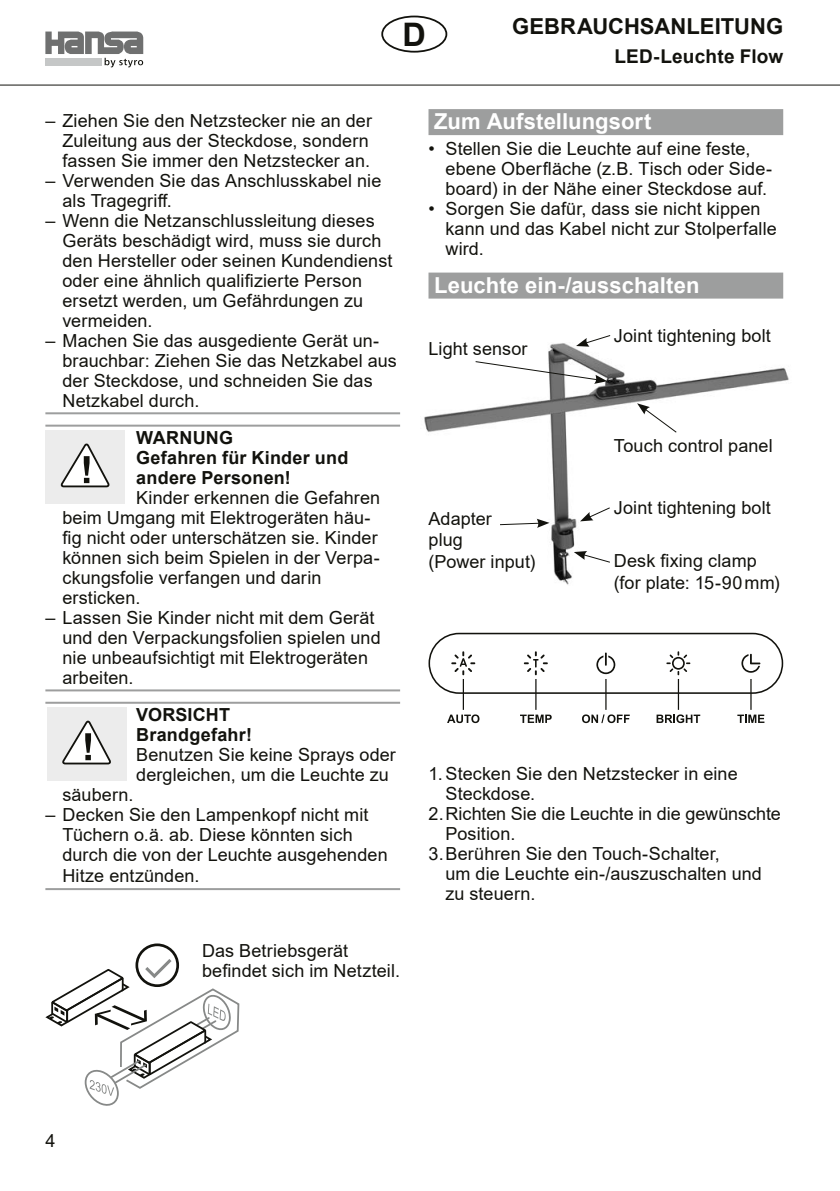
<style>
.page{position:relative;width:840px;height:1191px;background:#fff}
.page>*{position:absolute;margin:0;border:0;box-sizing:border-box;transform-origin:0 0}
.t1{font:700 32.4px "Arial";color:#12120d}
.D_01_Überschrift_1{font:700 22px "Arial";letter-spacing:.005em;color:#fff}
.t2{font:700 22px "Arial";color:#12120d}
.t3{font:700 19px "Arial";letter-spacing:.01em;color:#12120d}
.D_08_Handlung{font:18px/20px "Arial";letter-spacing:.005em;color:#12120d}
.D_12_Sicherheit_-_unten{font:18px/20px "Arial";letter-spacing:.005em;color:#12120d}
.D_10_Sicherheit_-_oben{font:700 18px/20px "Arial";letter-spacing:.01em;color:#12120d}
</style>
<div class="page">
<hr style="left:0;top:85px;width:839px;height:1px;background:#12120d">
<div style="left:381px;top:16px;width:66px;height:37px;border:2px solid #12120d;border-radius:50%"></div>
<svg style="left:45px;top:32px;width:98px;height:35px"></svg>
<hr style="left:45px;top:412px;width:355px;height:2px;background:#9d9e9e">
<hr style="left:45px;top:424px;width:355px;height:2px;background:#9d9e9e">
<hr style="left:45px;top:689px;width:355px;height:2px;background:#9d9e9e">
<hr style="left:45px;top:701px;width:355px;height:2px;background:#9d9e9e">
<hr style="left:45px;top:888px;width:355px;height:2px;background:#9d9e9e">
<div style="left:45px;top:430px;width:80px;height:74px;background:#ececec"></div>
<svg style="left:61px;top:443px;width:49px;height:45px"></svg>
<div style="left:47px;top:707px;width:79px;height:74px;background:#ececec"></div>
<svg style="left:63px;top:720px;width:48px;height:45px"></svg>
<div style="left:428px;top:109px;width:354px;height:26px;background:#9d9e9e"></div>
<div style="left:428px;top:272px;width:354px;height:26px;background:#9d9e9e"></div>
<div style="left:135px;top:943px;width:44px;height:44px;border:3px solid #12120d;border-radius:50%"></div>
<svg style="left:45px;top:955px;width:194px;height:150px"></svg>
<svg style="left:523px;top:651px;width:24px;height:24px"></svg>
<svg style="left:451px;top:651px;width:24px;height:24px"></svg>
<svg style="left:596px;top:652px;width:19px;height:22px"></svg>
<svg style="left:666px;top:651px;width:24px;height:24px"></svg>
<svg style="left:741px;top:654px;width:19px;height:19px"></svg>
<div style="left:428px;top:633px;width:354px;height:61px;border:2px solid #12120d;border-radius:30px"></div>
<svg style="left:447px;top:714px;width:32px;height:9px"></svg>
<svg style="left:520px;top:714px;width:31px;height:9px"></svg>
<svg style="left:582px;top:714px;width:47px;height:9px"></svg>
<svg style="left:656px;top:714px;width:43px;height:9px"></svg>
<svg style="left:737px;top:714px;width:27px;height:9px"></svg>
<hr style="left:462px;top:679px;width:1px;height:31px;background:#12120d">
<hr style="left:535px;top:679px;width:1px;height:31px;background:#12120d">
<hr style="left:605px;top:679px;width:1px;height:31px;background:#12120d">
<hr style="left:677px;top:679px;width:1px;height:31px;background:#12120d">
<hr style="left:750px;top:679px;width:1px;height:31px;background:#12120d">
<img style="left:424px;top:343px;width:365px;height:242px">
<svg style="left:573px;top:551px;width:37px;height:12px"></svg>
<svg style="left:579px;top:506px;width:31px;height:15px"></svg>
<svg style="left:498px;top:519px;width:51px;height:9px"></svg>
<svg style="left:636px;top:403px;width:41px;height:30px"></svg>
<svg style="left:474px;top:360px;width:133px;height:24px"></svg>
<svg style="left:575px;top:335px;width:36px;height:12px"></svg>
<h1 class="t1" style="left:402px;top:11px;width:25px">D</h1>
<p class="t2" style="left:512px;top:11px;width:272px">GEBRAUCHSANLEITUNG</p>
<p class="D_08_Handlung" style="left:62px;top:110px;width:311px;text-indent:-17px">– Ziehen Sie den Netzstecker nie an der<br>Zuleitung aus der Steckdose, sondern fassen Sie immer den Netzstecker an.</p>
<p class="D_08_Handlung" style="left:62px;top:170px;width:320px;text-indent:-17px">– Verwenden Sie das Anschlusskabel nie als Tragegriff.</p>
<p class="D_08_Handlung" style="left:62px;top:210px;width:331px;text-indent:-17px">– Wenn die Netzanschlussleitung dieses Geräts beschädigt wird, muss sie durch den Hersteller oder seinen Kundendienst oder eine ähnlich qualifizierte Person ersetzt werden, um Gefährdungen zu vermeiden.</p>
<p class="D_12_Sicherheit_-_unten" style="left:62px;top:330px;width:336px;text-indent:-17px">– Machen Sie das ausgediente Gerät un&shy;brauchbar: Ziehen Sie das Netzkabel aus der Steckdose, und schneiden Sie das Netzkabel durch.</p>
<p class="D_10_Sicherheit_-_oben" style="left:136px;top:427px;width:213px">WARNUNG<br>Gefahren für Kinder und andere Personen!</p>
<p class="D_08_Handlung" style="left:62px;top:487px;width:319px;text-indent:74px">Kinder erkennen die Gefahren beim Umgang mit Elektrogeräten häu&shy;fig nicht oder unterschätzen sie. Kinder können sich beim Spielen in der Verpa&shy;ckungsfolie verfangen und darin ersticken.</p>
<p class="D_12_Sicherheit_-_unten" style="left:62px;top:607px;width:320px;text-indent:-17px">– Lassen Sie Kinder nicht mit dem Gerät und den Verpackungsfolien spielen und nie unbeaufsichtigt mit Elektrogeräten arbeiten.</p>
<p class="D_10_Sicherheit_-_oben" style="left:136px;top:704px;width:117px">VORSICHT<br>Brandgefahr!</p>
<p class="D_08_Handlung" style="left:136px;top:744px;width:261px">Benutzen Sie keine Sprays oder dergleichen, um die Leuchte zu</p>
<p class="D_08_Handlung" style="left:62px;top:784px;width:72px">säubern.</p>
<p class="D_12_Sicherheit_-_unten" style="left:62px;top:804px;width:326px;line-height:20.6px;text-indent:-17px">– Decken Sie den Lampenkopf nicht mit<br>Tüchern o.ä. ab. Diese könnten sich durch die von der Leuchte ausgehenden<br>Hitze entzünden.</p>
<p class="D_08_Handlung" style="left:202px;top:940px;width:199px">Das Betriebsgerät befindet sich im Netzteil.</p>
<p class="t3" style="left:614px;top:43px;width:170px">LED-Leuchte Flow</p>
<p class="D_01_Überschrift_1" style="left:434px;top:106px;width:218px">Zum Aufstellungsort</p>
<p class="D_08_Handlung" style="left:445px;top:139px;width:328px;text-indent:-17px">• Stellen Sie die Leuchte auf eine feste, ebene Oberfläche (z.B. Tisch oder Side&shy;board) in der Nähe einer Steckdose auf.</p>
<p class="D_08_Handlung" style="left:445px;top:199px;width:332px;text-indent:-17px">• Sorgen Sie dafür, dass sie nicht kippen kann und das Kabel nicht zur Stolperfalle wird.</p>
<p class="D_01_Überschrift_1" style="left:434px;top:270px;width:267px">Leuchte ein-/ausschalten</p>
<p class="D_08_Handlung" style="left:428px;top:339px;width:101px">Light sensor</p>
<p class="D_08_Handlung" style="left:428px;top:508px;width:65px">Adapter</p>
<p class="D_08_Handlung" style="left:428px;top:530px;width:36px">plug</p>
<p class="D_08_Handlung" style="left:428px;top:551px;width:108px">(Power input)</p>
<p class="D_08_Handlung" style="left:613px;top:325px;width:158px">Joint tightening bolt</p>
<p class="D_08_Handlung" style="left:613px;top:436px;width:160px">Touch control panel</p>
<p class="D_08_Handlung" style="left:613px;top:498px;width:158px">Joint tightening bolt</p>
<p class="D_08_Handlung" style="left:613px;top:550px;width:144px">Desk fixing clamp</p>
<p class="D_08_Handlung" style="left:613px;top:572px;width:167px">(for plate: 15-90mm)</p>
<p class="D_08_Handlung" style="left:445px;top:764px;width:293px;text-indent:-17px">1.Stecken Sie den Netzstecker in eine<br>Steckdose.</p>
<p class="D_08_Handlung" style="left:445px;top:804px;width:336px;text-indent:-17px">2.Richten Sie die Leuchte in die gewünschte<br>Position.</p>
<p class="D_08_Handlung" style="left:445px;top:844px;width:318px;text-indent:-17px">3.Berühren Sie den Touch-Schalter,<br>um die Leuchte ein-/auszuschalten und zu steuern.</p>
<p class="D_08_Handlung" style="left:45px;top:1131px;width:12px">4</p>
</div>
